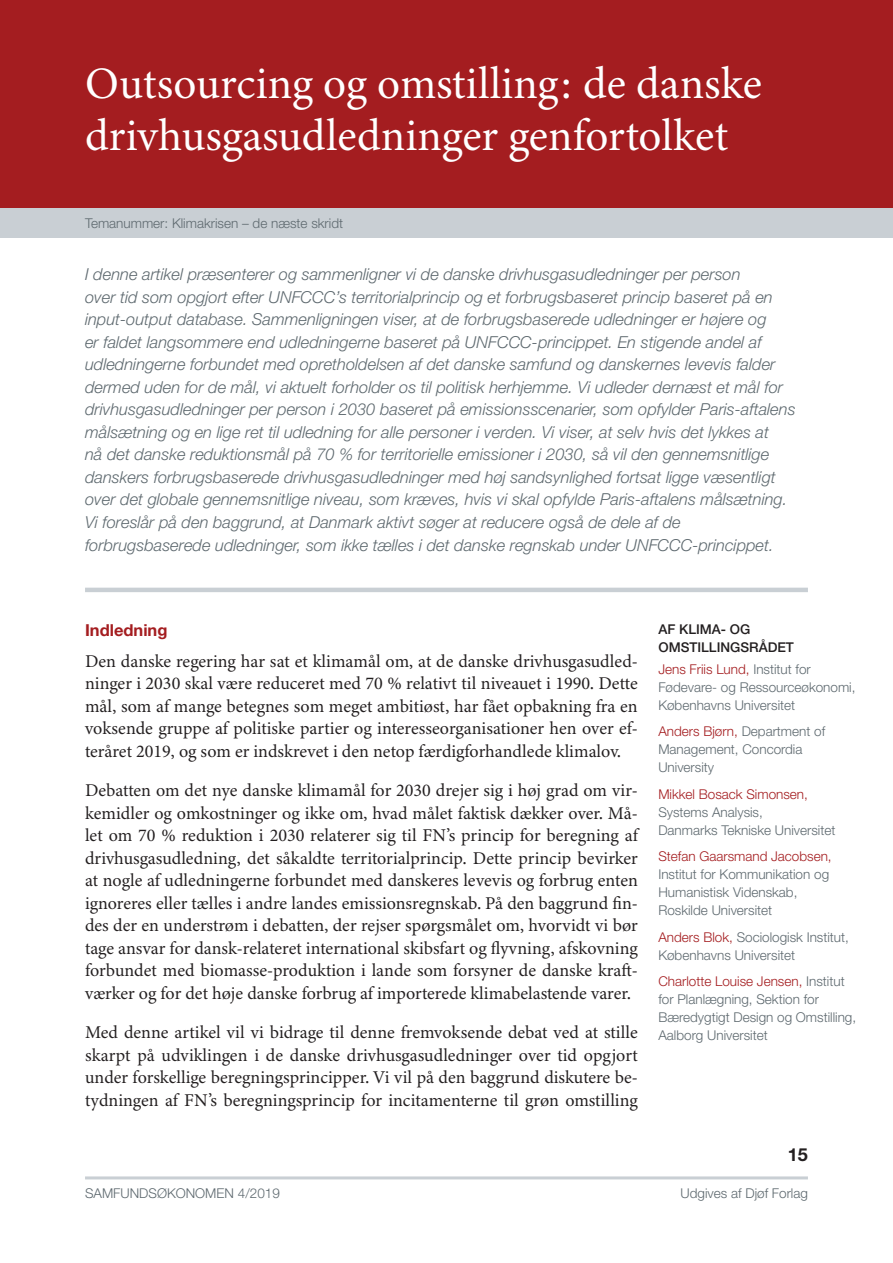
<style>
.page{position:relative;width:893px;height:1263px;background:#fff}
.page>*{position:absolute;margin:0;border:0;box-sizing:border-box;transform-origin:0 0}
.t1{font:45px/52.5px "Minion 3";color:#fff}
.t2{font:18px/22.5px "Minion 3";color:#231f20;text-align:justify}
.t3{font:700 18px "Helvetica Neue LT Std";color:#231f20}
.t4{font:italic 300 16.5px/22.5px "Helvetica Neue LT Std";color:#5e696f}
.t5{font:700 16.5px "Helvetica Neue LT Std";color:#a41d20}
.t6{font:300 13.5px/18px "Helvetica Neue LT Std";color:#5e696f}
.t7{font:300 13.5px "Helvetica Neue LT Std";color:#a41d20}
.t8{font:500 13.5px/18px "Helvetica Neue LT Std";color:#231f20}
.s1{color:#a41d20}
</style>
<div class="page">
<div style="left:0;top:0;width:893px;height:213px;background:#a41d20"></div>
<div style="left:0;top:208px;width:893px;height:30px;background:#c9cfd4"></div>
<hr style="left:85px;top:1176px;width:723px;height:3px;background:#c9cfd4">
<hr style="left:85px;top:588px;width:723px;height:4px;background:#c9cfd4">
<h1 class="t1" style="left:85px;top:57px;width:678px">Outsourcing og omstilling: de danske drivhusgasudledninger genfortolket</h1>
<p class="t6" style="left:85px;top:214px;width:260px">Temanummer: Klimakrisen – de næste skridt</p>
<p class="t4" style="left:85px;top:263px;width:712px">I denne artikel præsenterer og sammenligner vi de danske drivhusgasudledninger per person<br>over tid som opgjort efter UNFCCC’s territorialprincip og et forbrugsbaseret princip baseret på en input-output database. Sammenligningen viser, at de forbrugsbaserede udledninger er højere og<br>er faldet langsommere end udledningerne baseret på UNFCCC-princippet. En stigende andel af udledningerne forbundet med opretholdelsen af det danske samfund og danskernes levevis falder dermed uden for de mål, vi aktuelt forholder os til politisk herhjemme. Vi udleder dernæst et mål for drivhusgasudledninger per person i 2030 baseret på emissionsscenarier, som opfylder Paris-aftalens målsætning og en lige ret til udledning for alle personer i verden. Vi viser, at selv hvis det lykkes at<br>nå det danske reduktionsmål på 70 % for territorielle emissioner i 2030, så vil den gennemsnitlige danskers forbrugsbaserede drivhusgasudledninger med høj sandsynlighed fortsat ligge væsentligt over det globale gennemsnitlige niveau, som kræves, hvis vi skal opfylde Paris-aftalens målsætning.<br>Vi foreslår på den baggrund, at Danmark aktivt søger at reducere også de dele af de forbrugsbaserede udledninger, som ikke tælles i det danske regnskab under UNFCCC-princippet.</p>
<p class="t5" style="left:85px;top:620px;width:84px">Indledning</p>
<p class="t2" style="left:85px;top:649px;width:554px">Den danske regering har sat et klimamål om, at de danske drivhusgasudled&shy;ninger i 2030 skal være reduceret med 70 % relativt til niveauet i 1990. Dette mål, som af mange betegnes som meget ambitiøst, har fået opbakning fra en voksende gruppe af politiske partier og interesseorganisationer hen over ef&shy;teråret 2019, og som er indskrevet i den netop færdigforhandlede klimalov.</p>
<p class="t2" style="left:85px;top:779px;width:554px">Debatten om det nye danske klimamål for 2030 drejer sig i høj grad om vir&shy;kemidler og omkostninger og ikke om, hvad målet faktisk dækker over. Må&shy;let om 70 % reduktion i 2030 relaterer sig til FN’s princip for beregning af drivhusgasudledning, det såkaldte territorialprincip. Dette princip bevirker at nogle af udledningerne forbundet med danskeres levevis og forbrug enten ignoreres eller tælles i andre landes emissionsregnskab. På den baggrund fin&shy;des der en understrøm i debatten, der rejser spørgsmålet om, hvorvidt vi bør tage ansvar for dansk-relateret international skibsfart og flyvning, afskovning forbundet med biomasse-produktion i lande som forsyner de danske kraft&shy;værker og for det høje danske forbrug af importerede klimabelastende varer.</p>
<p class="t2" style="left:85px;top:1021px;width:554px">Med denne artikel vil vi bidrage til denne fremvoksende debat ved at stille skarpt på udviklingen i de danske drivhusgasudledninger over tid opgjort under forskellige beregningsprincipper. Vi vil på den baggrund diskutere be&shy;tydningen af FN’s beregningsprincip for incitamenterne til grøn omstilling</p>
<p class="t8" style="left:658px;top:620px;width:137px">AF KLIMA- OG<br>OMSTILLINGSRÅDET</p>
<p class="t6" style="left:658px;top:660px;width:199px"><span class="s1">Jens Friis Lund,</span> Institut for<br>Fødevare- og Ressourceøkonomi,<br>Københavns Universitet</p>
<p class="t6" style="left:658px;top:722px;width:168px"><span class="s1">Anders Bjørn,</span> Department of<br>Management, Concordia<br>University</p>
<p class="t7" style="left:658px;top:786px;width:151px">Mikkel Bosack Simonsen,</p>
<p class="t6" style="left:658px;top:803px;width:179px">Systems Analysis,<br>Danmarks Tekniske Universitet</p>
<p class="t7" style="left:658px;top:848px;width:175px">Stefan Gaarsmand Jacobsen,</p>
<p class="t6" style="left:658px;top:865px;width:172px">Institut for Kommunikation og<br>Humanistisk Videnskab,<br>Roskilde Universitet</p>
<p class="t6" style="left:658px;top:928px;width:192px"><span class="s1">Anders Blok,</span> Sociologisk Institut,<br>Københavns Universitet</p>
<p class="t6" style="left:658px;top:972px;width:199px"><span class="s1">Charlotte Louise Jensen,</span> Institut for Planlægning, Sektion for<br>Bæredygtigt Design og Omstilling,<br>Aalborg Universitet</p>
<p class="t3" style="left:788px;top:1143px;width:22px">15</p>
<p class="t6" style="left:85px;top:1184px;width:196px">SAMFUNDSØKONOMEN 4/2019</p>
<p class="t6" style="left:681px;top:1184px;width:129px">Udgives af Djøf Forlag</p>
</div>
